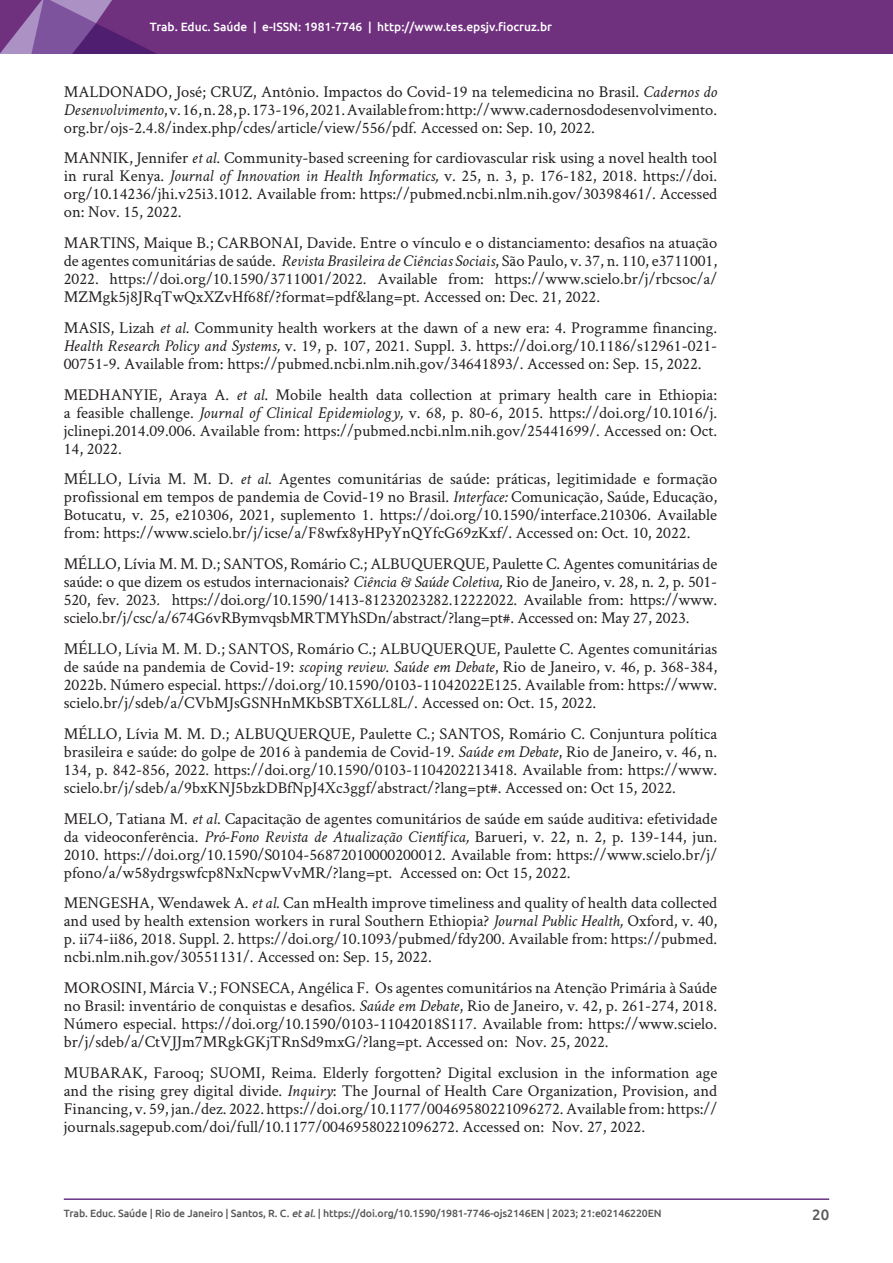
<style>
.page{position:relative;width:893px;height:1263px;background:#fff}
.page>*{position:absolute;margin:0;border:0;box-sizing:border-box;transform-origin:0 0}
.t1{font:16.5px/18px "Crimson Text";color:#231f20;text-align:justify}
.t2{font:500 15px "Ubuntu";color:#57585a}
.t3{font:500 12px "Ubuntu";color:#fff}
.t4{font:500 10.5px "Ubuntu";letter-spacing:-.01em;color:#57585a}
.s1{font-style:italic}
</style>
<div class="page">
<hr style="left:64px;top:1198px;width:765px;height:2px;background:#693486">
<img style="left:0;top:0;width:893px;height:53px">
<p class="t3" style="left:150px;top:19px;width:404px">Trab. Educ. Saúde | e-ISSN: 1981-7746 | http://www.tes.epsjv.fiocruz.br</p>
<p class="t1" style="left:64px;top:82px;width:655px">MALDONADO, José; CRUZ, Antônio. Impactos do Covid-19 na telemedicina no Brasil. <span class="s1">Cadernos do Desenvolvimento</span>, v. 16, n. 28, p. 173-196, 2021. Available from: http://www.cadernosdodesenvolvimento. org.br/ojs-2.4.8/index.php/cdes/article/view/556/pdf. Accessed on: Sep. 10, 2022.</p>
<p class="t1" style="left:64px;top:148px;width:655px">MANNIK, Jennifer <span class="s1">et al</span>. Community-based screening for cardiovascular risk using a novel health tool in rural Kenya. <span class="s1">Journal of Innovation in Health Informatics,</span> v. 25, n. 3, p. 176-182, 2018. https://doi. org/10.14236/jhi.v25i3.1012. Available from: https://pubmed.ncbi.nlm.nih.gov/30398461/. Accessed on: Nov. 15, 2022.</p>
<p class="t1" style="left:64px;top:233px;width:655px">MARTINS, Maique B.; CARBONAI, Davide. Entre o vínculo e o distanciamento: desafios na atuação de agentes comunitárias de saúde. <span class="s1">Revista Brasileira de Ciências Sociais</span>, São Paulo, v. 37, n. 110, e3711001, 2022. https://doi.org/10.1590/3711001/2022. Available from: https://www.scielo.br/j/rbcsoc/a/ MZMgk5j8JRqTwQxXZvHf68f/?format=pdf&amp;lang=pt. Accessed on: Dec. 21, 2022.</p>
<p class="t1" style="left:64px;top:318px;width:655px">MASIS, Lizah <span class="s1">et al</span>. Community health workers at the dawn of a new era: 4. Programme financing.<br><span class="s1">Health Research Policy and Systems,</span> v. 19, p. 107, 2021. Suppl. 3. https://doi.org/10.1186/s12961-021- 00751-9. Available from: https://pubmed.ncbi.nlm.nih.gov/34641893/. Accessed on: Sep. 15, 2022.</p>
<p class="t1" style="left:64px;top:385px;width:655px">MEDHANYIE, Araya A. <span class="s1">et al</span>. Mobile health data collection at primary health care in Ethiopia: a feasible challenge. <span class="s1">Journal of Clinical Epidemiology,</span> v. 68, p. 80-6, 2015. https://doi.org/10.1016/j. jclinepi.2014.09.006. Available from: https://pubmed.ncbi.nlm.nih.gov/25441699/. Accessed on: Oct.<br>14, 2022.</p>
<p class="t1" style="left:64px;top:469px;width:655px">MÉLLO, Lívia M. M. D. <span class="s1">et al</span>. Agentes comunitárias de saúde: práticas, legitimidade e formação profissional em tempos de pandemia de Covid-19 no Brasil. <span class="s1">Interface:</span> Comunicação, Saúde, Educação, Botucatu, v. 25, e210306, 2021, suplemento 1. https://doi.org/10.1590/interface.210306. Available from: https://www.scielo.br/j/icse/a/F8wfx8yHPyYnQYfcG69zKxf/. Accessed on: Oct. 10, 2022.</p>
<p class="t1" style="left:64px;top:554px;width:655px">MÉLLO, Lívia M. M. D.; SANTOS, Romário C.; ALBUQUERQUE, Paulette C. Agentes comunitárias de saúde: o que dizem os estudos internacionais? <span class="s1">Ciência &amp; Saúde Coletiva,</span> Rio de Janeiro, v. 28, n. 2, p. 501- 520, fev. 2023<span class="s1">.</span> https://doi.org/10.1590/1413-81232023282.12222022. Available from: https://www. scielo.br/j/csc/a/674G6vRBymvqsbMRTMYhSDn/abstract/?lang=pt#. Accessed on: May 27, 2023.</p>
<p class="t1" style="left:64px;top:639px;width:655px">MÉLLO, Lívia M. M. D.; SANTOS, Romário C.; ALBUQUERQUE, Paulette C. Agentes comunitárias de saúde na pandemia de Covid-19: <span class="s1">scoping review</span>. <span class="s1">Saúde em Debate</span>, Rio de Janeiro, v. 46, p. 368-384, 2022b. Número especial. https://doi.org/10.1590/0103-11042022E125. Available from: https://www. scielo.br/j/sdeb/a/CVbMJsGSNHnMKbSBTX6LL8L/. Accessed on: Oct. 15, 2022.</p>
<p class="t1" style="left:64px;top:724px;width:655px">MÉLLO, Lívia M. M. D.; ALBUQUERQUE, Paulette C.; SANTOS, Romário C. Conjuntura política brasileira e saúde: do golpe de 2016 à pandemia de Covid-19. <span class="s1">Saúde em Debate</span>, Rio de Janeiro, v. 46, n.<br>134, p. 842-856, 2022. https://doi.org/10.1590/0103-1104202213418. Available from: https://www. scielo.br/j/sdeb/a/9bxKNJ5bzkDBfNpJ4Xc3ggf/abstract/?lang=pt#. Accessed on: Oct 15, 2022.</p>
<p class="t1" style="left:64px;top:809px;width:655px">MELO, Tatiana M. <span class="s1">et al</span>. Capacitação de agentes comunitários de saúde em saúde auditiva: efetividade da videoconferência. <span class="s1">Pró-Fono Revista de Atualização Científica,</span> Barueri, v. 22, n. 2, p. 139-144, jun.<br>2010. https://doi.org/10.1590/S0104-56872010000200012. Available from: https://www.scielo.br/j/ pfono/a/w58ydrgswfcp8NxNcpwVvMR/?lang=pt. Accessed on: Oct 15, 2022.</p>
<p class="t1" style="left:64px;top:893px;width:655px">MENGESHA, Wendawek A. <span class="s1">et al</span>. Can mHealth improve timeliness and quality of health data collected and used by health extension workers in rural Southern Ethiopia? <span class="s1">Journal Public Health,</span> Oxford, v. 40, p. ii74-ii86, 2018. Suppl. 2. https://doi.org/10.1093/pubmed/fdy200. Available from: https://pubmed. ncbi.nlm.nih.gov/30551131/. Accessed on: Sep. 15, 2022.</p>
<p class="t1" style="left:64px;top:978px;width:655px">MOROSINI, Márcia V.; FONSECA, Angélica F. Os agentes comunitários na Atenção Primária à Saúde no Brasil: inventário de conquistas e desafios. <span class="s1">Saúde em Debate</span>, Rio de Janeiro, v. 42, p. 261-274, 2018.<br>Número especial. https://doi.org/10.1590/0103-11042018S117. Available from: https://www.scielo. br/j/sdeb/a/CtVJJm7MRgkGKjTRnSd9mxG/?lang=pt. Accessed on: Nov. 25, 2022.</p>
<p class="t1" style="left:64px;top:1063px;width:655px">MUBARAK, Farooq; SUOMI, Reima. Elderly forgotten? Digital exclusion in the information age and the rising grey digital divide. <span class="s1">Inquiry</span>: The Journal of Health Care Organization, Provision, and Financing, v. 59, jan./dez. 2022. https://doi.org/10.1177/00469580221096272. Available from: https:// journals.sagepub.com/doi/full/10.1177/00469580221096272. Accessed on: Nov. 27, 2022.</p>
<p class="t4" style="left:64px;top:1206px;width:599px">Trab. Educ. Saúde | Rio de Janeiro | Santos, R. C. <span class="s1">etal.</span>| https://doi.org/10.1590/1981-7746-ojs2146EN | 2023; 21:e02146220EN</p>
<p class="t2" style="left:812px;top:1205px;width:19px">20</p>
</div>
